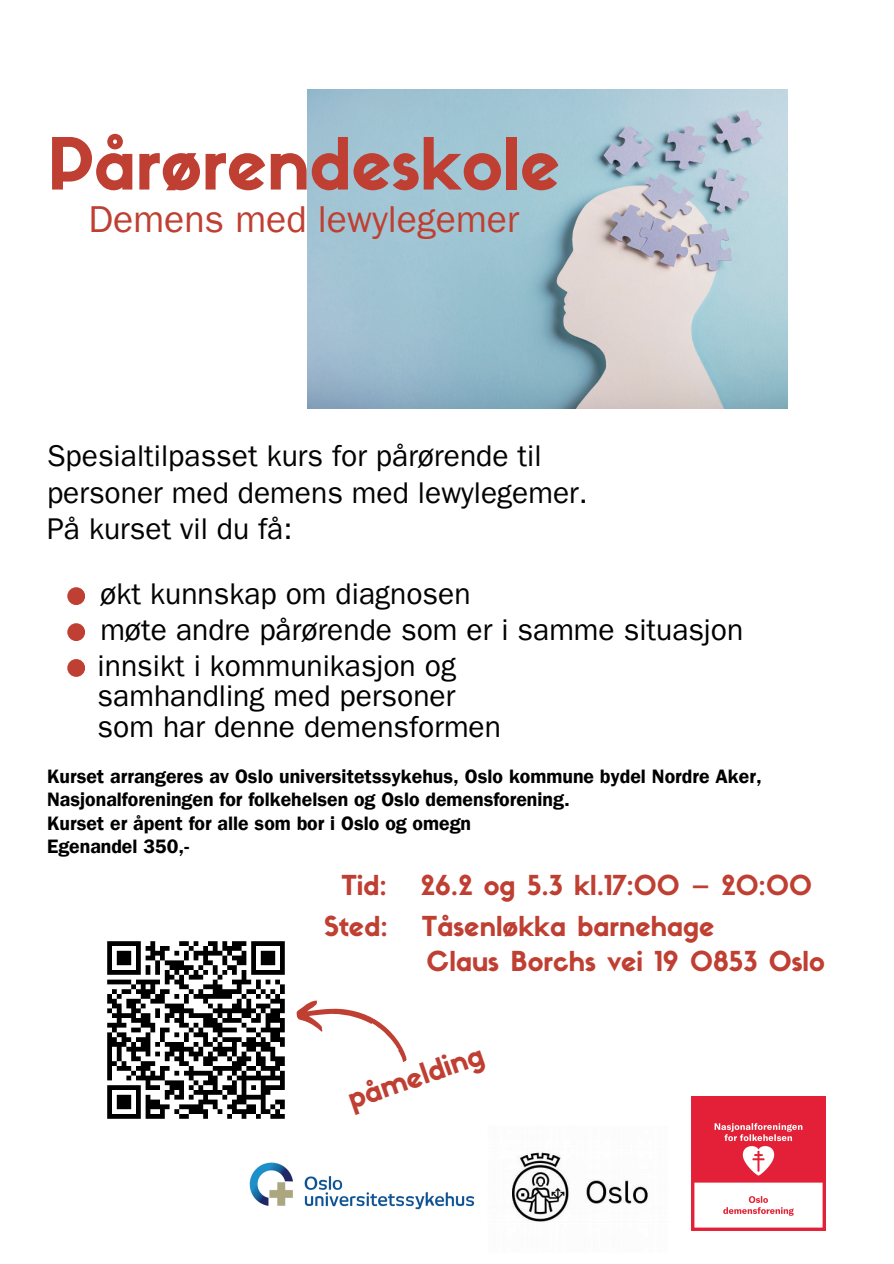
<style>
.page{position:relative;width:894px;height:1264px;background:#fff}
.page>*{position:absolute;margin:0;border:0;box-sizing:border-box;transform-origin:0 0}
.t1{font:70.5px "Sifonn Basic";color:#bf3f32}
.t2{font:37.5px "Franklin Gothic LT Pro";color:#bf3f32}
.t3{font:30px/30.3px "Franklin Gothic LT Pro";color:#000}
.t4{font:30px/36.6px "Franklin Gothic LT Pro";color:#030303}
.t5{font:28.5px "Sifonn Basic";color:#bf3f32}
.t6{font:27px/34.8px "Sifonn Basic";color:#bf3f32}
.t7{font:19.5px/23.7px "Franklin Gothic LT Pro Dm";color:#000}
</style>
<div class="page">
<img style="left:249px;top:1162px;width:226px;height:48px">
<img style="left:512px;top:1152px;width:136px;height:70px">
<img style="left:691px;top:1096px;width:134px;height:133px">
<img style="left:308px;top:89px;width:479px;height:320px">
<div style="left:67px;top:587px;width:18px;height:18px;background:#bf3f32;border-radius:50%"></div>
<div style="left:67px;top:623px;width:18px;height:18px;background:#bf3f32;border-radius:50%"></div>
<div style="left:67px;top:659px;width:18px;height:18px;background:#bf3f32;border-radius:50%"></div>
<svg style="left:296px;top:1000px;width:111px;height:62px"></svg>
<img style="left:107px;top:941px;width:178px;height:178px">
<p class="t1" style="left:47px;top:137px;width:514px">Pårørendeskole</p>
<h1 class="t2" style="left:88px;top:207px;width:432px">Demens med lewylegemer</h1>
<h4 class="t4" style="left:47px;top:442px;width:542px">Spesialtilpasset kurs for pårørende til personer med demens med lewylegemer.<br>På kurset vil du få:</h4>
<h2 class="t4" style="left:100px;top:580px;width:372px">økt kunnskap om diagnosen</h2>
<h4 class="t3" style="left:100px;top:619px;width:644px">møte andre pårørende som er i samme situasjon</h4>
<h4 class="t3" style="left:98px;top:655px;width:405px">innsikt i kommunikasjon og samhandling med personer som har denne demensformen</h4>
<h4 class="t7" style="left:47px;top:767px;width:716px">Kurset arrangeres av Oslo universitetssykehus, Oslo kommune bydel Nordre Aker,<br>Nasjonalforeningen for folkehelsen og Oslo demensforening.</h4>
<p class="t7" style="left:47px;top:814px;width:425px">Kurset er åpent for alle som bor i Oslo og omegn</p>
<p class="t7" style="left:47px;top:838px;width:143px">Egenandel 350,-</p>
<p class="t6" style="left:341px;top:871px;width:47px">Tid:</p>
<p class="t6" style="left:421px;top:871px;width:392px">26.2 og 5.3 kl.17:00 – 20:00</p>
<h3 class="t6" style="left:324px;top:911px;width:65px">Sted:</h3>
<h3 class="t6" style="left:422px;top:911px;width:404px">Tåsenløkka barnehage<br>Claus Borchs vei 19 0853 Oslo</h3>
<h3 class="t5" style="left:345px;top:1088px;width:143px;rotate:-19deg">påmelding</h3>
</div>
